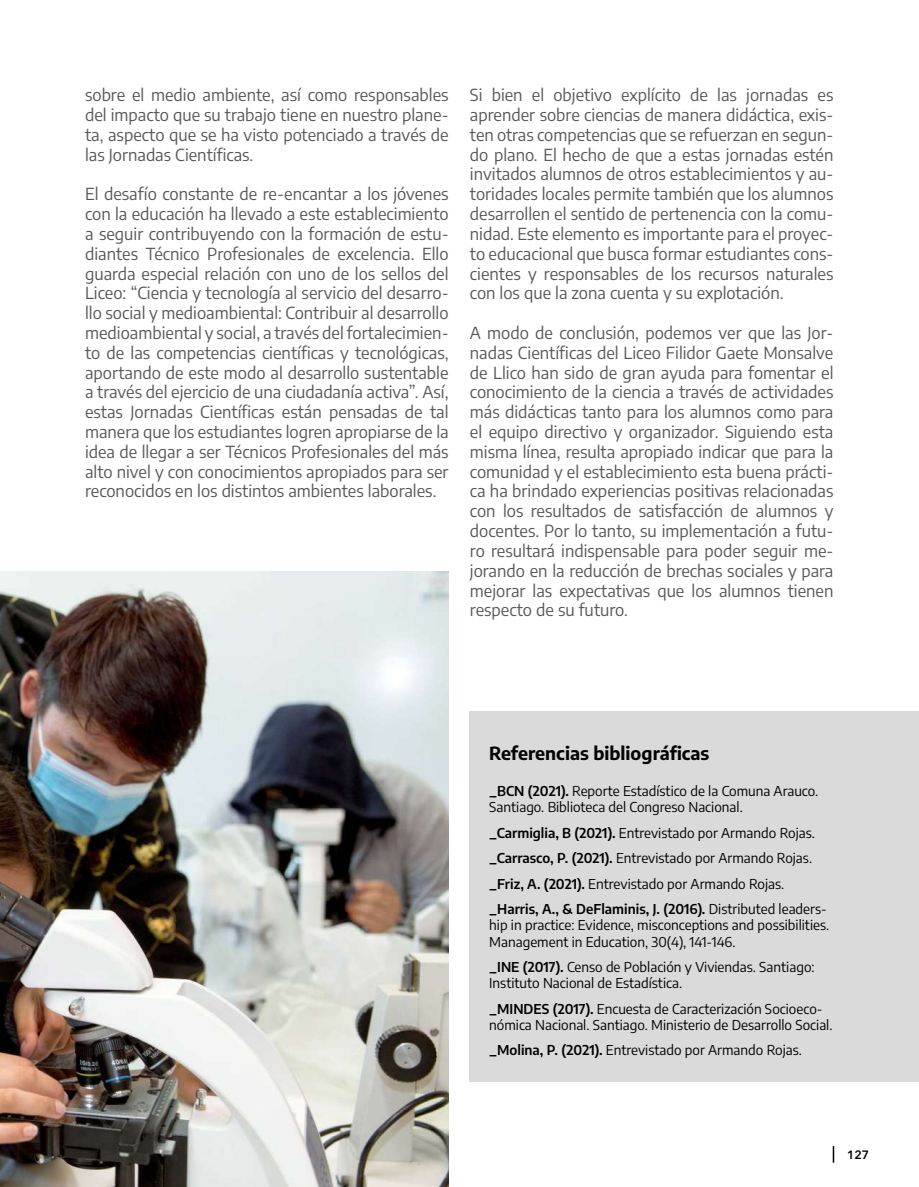
<style>
.page{position:relative;width:919px;height:1187px;background:#fff}
.page>*{position:absolute;margin:0;border:0;box-sizing:border-box;transform-origin:0 0}
.t1{font:700 18px "Encode Sans";color:#030405}
.t2{font:16.5px/19.8px "Encode Sans";color:#575756;text-align:justify}
.t3{font:13.5px/16.2px "Encode Sans";color:#000}
.t4{font:600 12px "Avenir Next LT Pro";color:#000}
.s1{font-weight:600}
</style>
<div class="page">
<svg style="left:832px;top:1146px;width:2px;height:16px"></svg>
<img style="left:0;top:571px;width:448px;height:615px">
<div style="left:470px;top:711px;width:448px;height:370px;background:#dadada"></div>
<p class="t2" style="left:85px;top:84px;width:365px">sobre el medio ambiente, así como responsables del impacto que su trabajo tiene en nuestro plane&shy;ta, aspecto que se ha visto potenciado a través de las Jornadas Científicas.</p>
<p class="t2" style="left:85px;top:183px;width:365px">El desafío constante de re-encantar a los jóvenes con la educación ha llevado a este establecimiento a seguir contribuyendo con la formación de estu&shy;diantes Técnico Profesionales de excelencia. Ello guarda especial relación con uno de los sellos del Liceo: “Ciencia y tecnología al servicio del desarro&shy;llo social y medioambiental: Contribuir al desarrollo medioambiental y social, a través del fortalecimien&shy;to de las competencias científicas y tecnológicas, aportando de este modo al desarrollo sustentable a través del ejercicio de una ciudadanía activa”. Así, estas Jornadas Científicas están pensadas de tal manera que los estudiantes logren apropiarse de la idea de llegar a ser Técnicos Profesionales del más alto nivel y con conocimientos apropiados para ser reconocidos en los distintos ambientes laborales.</p>
<p class="t2" style="left:470px;top:84px;width:365px">Si bien el objetivo explícito de las jornadas es aprender sobre ciencias de manera didáctica, exis&shy;ten otras competencias que se refuerzan en segun&shy;do plano. El hecho de que a estas jornadas estén invitados alumnos de otros establecimientos y au&shy;toridades locales permite también que los alumnos desarrollen el sentido de pertenencia con la comu&shy;nidad. Este elemento es importante para el proyec&shy;to educacional que busca formar estudiantes cons&shy;cientes y responsables de los recursos naturales con los que la zona cuenta y su explotación.</p>
<p class="t2" style="left:470px;top:322px;width:365px">A modo de conclusión, podemos ver que las Jor&shy;nadas Científicas del Liceo Filidor Gaete Monsalve de Llico han sido de gran ayuda para fomentar el conocimiento de la ciencia a través de actividades más didácticas tanto para los alumnos como para el equipo directivo y organizador. Siguiendo esta misma línea, resulta apropiado indicar que para la comunidad y el establecimiento esta buena prácti&shy;ca ha brindado experiencias positivas relacionadas con los resultados de satisfacción de alumnos y docentes. Por lo tanto, su implementación a futu&shy;ro resultará indispensable para poder seguir me&shy;jorando en la reducción de brechas sociales y para mejorar las expectativas que los alumnos tienen respecto de su futuro.</p>
<p class="t1" style="left:489px;top:740px;width:222px">Referencias bibliográficas</p>
<p class="t3" style="left:489px;top:782px;width:330px"><span class="s1">_BCN (2021).</span> Reporte Estadístico de la Comuna Arauco.<br>Santiago. Biblioteca del Congreso Nacional.</p>
<p class="t3" style="left:489px;top:819px;width:339px;line-height:25.5px"><span class="s1">_Carmiglia, B (2021).</span> Entrevistado por Armando Rojas. <span class="s1">_Carrasco, P. (2021).</span> Entrevistado por Armando Rojas. <span class="s1">_Friz, A. (2021).</span> Entrevistado por Armando Rojas. <span class="s1">_Harris, A., &amp; DeFlaminis, J. (2016).</span> Distributed leaders-</p>
<p class="t3" style="left:489px;top:916px;width:341px">hip in practice: Evidence, misconceptions and possibilities.<br>Management in Education, 30(4), 141-146.</p>
<p class="t3" style="left:489px;top:958px;width:327px"><span class="s1">_INE (2017).</span> Censo de Población y Viviendas. Santiago:<br>Instituto Nacional de Estadística.</p>
<p class="t3" style="left:489px;top:999px;width:345px"><span class="s1">_MINDES (2017).</span> Encuesta de Caracterización Socioeco&shy;nómica Nacional. Santiago. Ministerio de Desarrollo Social.</p>
<p class="t3" style="left:489px;top:1041px;width:314px"><span class="s1">_Molina, P. (2021).</span> Entrevistado por Armando Rojas.</p>
<p class="t4" style="left:847px;top:1147px;width:23px">127</p>
</div>
